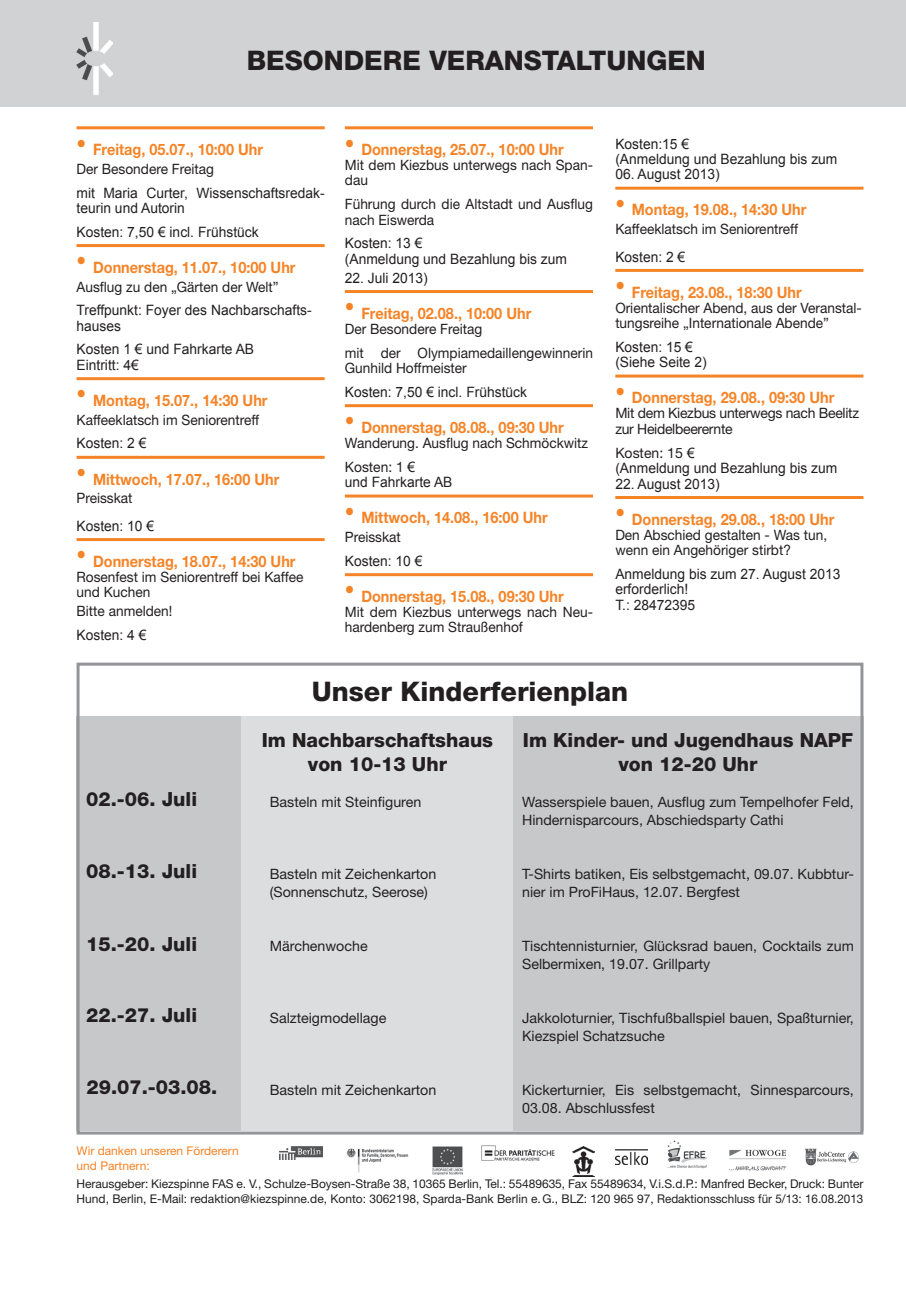
<style>
.page{position:relative;width:906px;height:1289px;background:#fff}
.page>*{position:absolute;margin:0;border:0;box-sizing:border-box;transform-origin:0 0}
.t1{font:800 27px "Helvetica Neue";color:#231f20}
.t2{font:800 19.5px/23.4px "Helvetica Neue";color:#231f20;text-align:center}
.t3{font:700 15.75px "Helvetica Neue";color:#f58427;scale:.92 1}
.t4{font:14.25px/15.3px "Helvetica Neue";color:#231f20;scale:.96 1}
.t5{font:14.25px/18px "Helvetica Neue";color:#231f20}
.t6{font:14.25px/15.3px "Arial";color:#231f20}
.t7{font:14.25px/15.3px "Helvetica Neue";letter-spacing:-.02em;color:#231f20}
.t8{font:12px/14.4px "Helvetica Neue";letter-spacing:-.005em;color:#231f20}
.t9{font:12px/14.4px "Helvetica Neue";color:#f58427}
.s1{font-family:"Arial"}
</style>
<div class="page">
<div style="left:0;top:0;width:906px;height:106px;background:#d1d2d4"></div>
<img style="left:77px;top:22px;width:36px;height:73px">
<div style="left:77px;top:716px;width:164px;height:414px;background:#c7c8ca"></div>
<div style="left:241px;top:716px;width:272px;height:414px;background:#dcdddf"></div>
<div style="left:513px;top:716px;width:350px;height:414px;background:#c7c8ca"></div>
<img style="left:729px;top:1149px;width:58px;height:23px">
<img style="left:280px;top:1146px;width:42px;height:13px">
<img style="left:346px;top:1148px;width:63px;height:25px">
<img style="left:432px;top:1146px;width:31px;height:28px">
<img style="left:805px;top:1148px;width:53px;height:17px">
<img style="left:615px;top:1149px;width:33px;height:15px">
<img style="left:573px;top:1146px;width:21px;height:30px">
<img style="left:481px;top:1145px;width:74px;height:15px">
<hr style="left:77px;top:126px;width:248px;height:3px;background:#f58427">
<hr style="left:77px;top:244px;width:248px;height:3px;background:#f58427">
<hr style="left:77px;top:377px;width:248px;height:3px;background:#f58427">
<hr style="left:77px;top:456px;width:248px;height:3px;background:#f58427">
<hr style="left:77px;top:538px;width:248px;height:3px;background:#f58427">
<hr style="left:345px;top:126px;width:248px;height:3px;background:#f58427">
<hr style="left:345px;top:290px;width:248px;height:3px;background:#f58427">
<hr style="left:345px;top:404px;width:248px;height:3px;background:#f58427">
<hr style="left:345px;top:494px;width:248px;height:3px;background:#f58427">
<hr style="left:345px;top:573px;width:248px;height:3px;background:#f58427">
<img style="left:667px;top:1140px;width:40px;height:29px">
<hr style="left:615px;top:187px;width:248px;height:3px;background:#f58427">
<hr style="left:615px;top:269px;width:248px;height:3px;background:#f58427">
<hr style="left:615px;top:374px;width:248px;height:3px;background:#f58427">
<hr style="left:615px;top:496px;width:248px;height:3px;background:#f58427">
<div style="left:77px;top:662px;width:786px;height:472px;border:3px solid #939598"></div>
<h1 class="t1" style="left:247px;top:45px;width:461px">BESONDERE VERANSTALTUNGEN</h1>
<p class="t3" style="left:77px;top:140px;width:204px"><sup>•</sup> Freitag, 05.07., 10:00 Uhr</p>
<p class="t4" style="left:77px;top:161px;width:145px">Der Besondere Freitag</p>
<p class="t6" style="left:77px;top:185px;width:250px">mit Maria Curter, Wissenschaftsredak&shy;teurin und Autorin</p>
<p class="t6" style="left:77px;top:224px;width:184px">Kosten: 7,50 € incl. Frühstück</p>
<p class="t3" style="left:77px;top:257px;width:239px"><sup>•</sup> Donnerstag, 11.07., 10:00 Uhr</p>
<p class="t4" style="left:77px;top:278px;width:212px">Ausflug zu den „Gärten der Welt”</p>
<p class="t6" style="left:77px;top:303px;width:237px">Treffpunkt: Foyer des Nachbarschafts&shy;hauses</p>
<p class="t6" style="left:77px;top:342px;width:179px">Kosten 1 € und Fahrkarte AB<br>Eintritt: 4€</p>
<p class="t3" style="left:77px;top:390px;width:209px"><sup>•</sup> Montag, 15.07., 14:30 Uhr</p>
<p class="t4" style="left:77px;top:411px;width:192px">Kaffeeklatsch im Seniorentreff</p>
<p class="t6" style="left:77px;top:436px;width:71px">Kosten: 2 €</p>
<p class="t3" style="left:77px;top:469px;width:222px"><sup>•</sup> Mittwoch, 17.07., 16:00 Uhr</p>
<p class="t4" style="left:77px;top:490px;width:60px">Preisskat</p>
<p class="t6" style="left:77px;top:518px;width:79px">Kosten: 10 €</p>
<p class="t3" style="left:77px;top:551px;width:239px"><sup>•</sup> Donnerstag, 18.07., 14:30 Uhr</p>
<p class="t4" style="left:77px;top:569px;width:238px">Rosenfest im Seniorentreff bei Kaffee und Kuchen</p>
<p class="t4" style="left:77px;top:603px;width:101px">Bitte anmelden!</p>
<p class="t6" style="left:77px;top:627px;width:71px">Kosten: 4 €</p>
<p class="t3" style="left:345px;top:140px;width:239px"><sup>•</sup> Donnerstag, 25.07., 10:00 Uhr</p>
<p class="t4" style="left:345px;top:157px;width:260px">Mit dem Kiezbus unterwegs nach Span&shy;dau</p>
<p class="t4" style="left:345px;top:196px;width:260px">Führung durch die Altstadt und Ausflug nach Eiswerda</p>
<p class="t6" style="left:345px;top:236px;width:224px">Kosten: 13 €<br>(Anmeldung und Bezahlung bis zum</p>
<p class="t6" style="left:345px;top:270px;width:84px">22. Juli 2013)</p>
<p class="t3" style="left:345px;top:303px;width:204px"><sup>•</sup> Freitag, 02.08., 10:00 Uhr</p>
<p class="t4" style="left:345px;top:316px;width:260px;line-height:23.9px">Der Besondere Freitag<br>mit der Olympiamedaillengewinnerin</p>
<p class="t4" style="left:345px;top:360px;width:128px">Gunhild Hoffmeister</p>
<p class="t6" style="left:345px;top:384px;width:184px">Kosten: 7,50 € incl. Frühstück</p>
<p class="t3" style="left:345px;top:417px;width:239px"><sup>•</sup> Donnerstag, 08.08., 09:30 Uhr</p>
<p class="t4" style="left:345px;top:431px;width:255px;line-height:23.9px">Wanderung. Ausflug nach Schmöckwitz<br>Kosten: 1 <span class="s1">€</span></p>
<p class="t6" style="left:345px;top:474px;width:109px">und Fahrkarte AB</p>
<p class="t3" style="left:345px;top:508px;width:222px"><sup>•</sup> Mittwoch, 14.08., 16:00 Uhr</p>
<p class="t4" style="left:345px;top:529px;width:60px">Preisskat</p>
<p class="t6" style="left:345px;top:553px;width:79px">Kosten: 10 €</p>
<p class="t3" style="left:345px;top:586px;width:239px"><sup>•</sup> Donnerstag, 15.08., 09:30 Uhr</p>
<p class="t4" style="left:345px;top:604px;width:260px">Mit dem Kiezbus unterwegs nach Neu&shy;hardenberg zum Straußenhof</p>
<p class="t6" style="left:615px;top:136px;width:224px">Kosten:15 €<br>(Anmeldung und Bezahlung bis zum</p>
<p class="t6" style="left:615px;top:167px;width:106px">06. August 2013)</p>
<p class="t3" style="left:615px;top:200px;width:209px"><sup>•</sup> Montag, 19.08., 14:30 Uhr</p>
<p class="t4" style="left:615px;top:221px;width:192px">Kaffeeklatsch im Seniorentreff</p>
<p class="t6" style="left:615px;top:249px;width:71px">Kosten: 2 €</p>
<p class="t3" style="left:615px;top:282px;width:204px"><sup>•</sup> Freitag, 23.08., 18:30 Uhr</p>
<p class="t4" style="left:615px;top:300px;width:258px">Orientalischer Abend, aus der Veranstal&shy;tungsreihe „Internationale Abende”</p>
<p class="t6" style="left:615px;top:339px;width:93px">Kosten: 15 € (Siehe Seite 2)</p>
<p class="t3" style="left:615px;top:388px;width:239px"><sup>•</sup> Donnerstag, 29.08., 09:30 Uhr</p>
<p class="t7" style="left:615px;top:405px;width:245px">Mit dem Kiezbus unterwegs nach Beelitz zur Heidelbeerernte</p>
<p class="t5" style="left:615px;top:443px;width:81px">Kosten: 15 <span class="s1">€</span></p>
<p class="t6" style="left:615px;top:461px;width:224px">(Anmeldung und Bezahlung bis zum</p>
<p class="t6" style="left:615px;top:476px;width:106px">22. August 2013)</p>
<p class="t3" style="left:615px;top:509px;width:239px"><sup>•</sup> Donnerstag, 29.08., 18:00 Uhr</p>
<p class="t4" style="left:615px;top:527px;width:222px">Den Abschied gestalten - Was tun, wenn ein Angehöriger stirbt?</p>
<p class="t6" style="left:615px;top:566px;width:227px">Anmeldung bis zum 27. August 2013 erforderlich!<br>T.: 28472395</p>
<h1 class="t1" style="left:312px;top:675px;width:318px">Unser Kinderferienplan</h1>
<h2 class="t2" style="left:262px;top:728px;width:233px">Im Nachbarschaftshaus von 10-13 Uhr</h2>
<h2 class="t2" style="left:523px;top:728px;width:332px">Im Kinder- und Jugendhaus NAPF von 12-20 Uhr</h2>
<h2 class="t2" style="left:86px;top:787px;width:112px">02.-06. Juli</h2>
<p class="t5" style="left:270px;top:792px;width:153px">Basteln mit Steinfiguren</p>
<p class="t5" style="left:522px;top:792px;width:333px">Wasserspiele bauen, Ausflug zum Tempelhofer Feld,<br>Hindernisparcours, Abschiedsparty Cathi</p>
<h2 class="t2" style="left:86px;top:859px;width:112px">08.-13. Juli</h2>
<p class="t5" style="left:270px;top:864px;width:168px">Basteln mit Zeichenkarton (Sonnenschutz, Seerose)</p>
<p class="t5" style="left:522px;top:864px;width:333px">T-Shirts batiken, Eis selbstgemacht, 09.07. Kubbtur&shy;nier im ProFiHaus, 12.07. Bergfest</p>
<h2 class="t2" style="left:86px;top:932px;width:112px">15.-20. Juli</h2>
<p class="t5" style="left:270px;top:936px;width:99px">Märchenwoche</p>
<p class="t5" style="left:522px;top:936px;width:333px">Tischtennisturnier, Glücksrad bauen, Cocktails zum<br>Selbermixen, 19.07. Grillparty</p>
<h2 class="t2" style="left:86px;top:1003px;width:112px">22.-27. Juli</h2>
<p class="t5" style="left:270px;top:1008px;width:118px">Salzteigmodellage</p>
<p class="t5" style="left:522px;top:1008px;width:333px">Jakkoloturnier, Tischfußballspiel bauen, Spaßturnier,<br>Kiezspiel Schatzsuche</p>
<h2 class="t2" style="left:86px;top:1075px;width:132px">29.07.-03.08.</h2>
<p class="t5" style="left:270px;top:1080px;width:168px">Basteln mit Zeichenkarton</p>
<p class="t5" style="left:522px;top:1080px;width:333px">Kickerturnier, Eis selbstgemacht, Sinnesparcours,<br>03.08. Abschlussfest</p>
<p class="t9" style="left:77px;top:1143px;width:164px">Wir danken unseren Förderern und Partnern:</p>
<p class="t8" style="left:77px;top:1176px;width:788px">Herausgeber: Kiezspinne FAS e. V., Schulze-Boysen-Straße 38, 10365 Berlin, Tel.: 55489635, Fax 55489634, V.i.S.d.P.: Manfred Becker, Druck: Bunter<br>Hund, Berlin, E-Mail: redaktion@kiezspinne.de, Konto: 3062198, Sparda-Bank Berlin e. G., BLZ: 120 965 97, Redaktionsschluss für 5/13: 16.08.2013</p>
</div>
